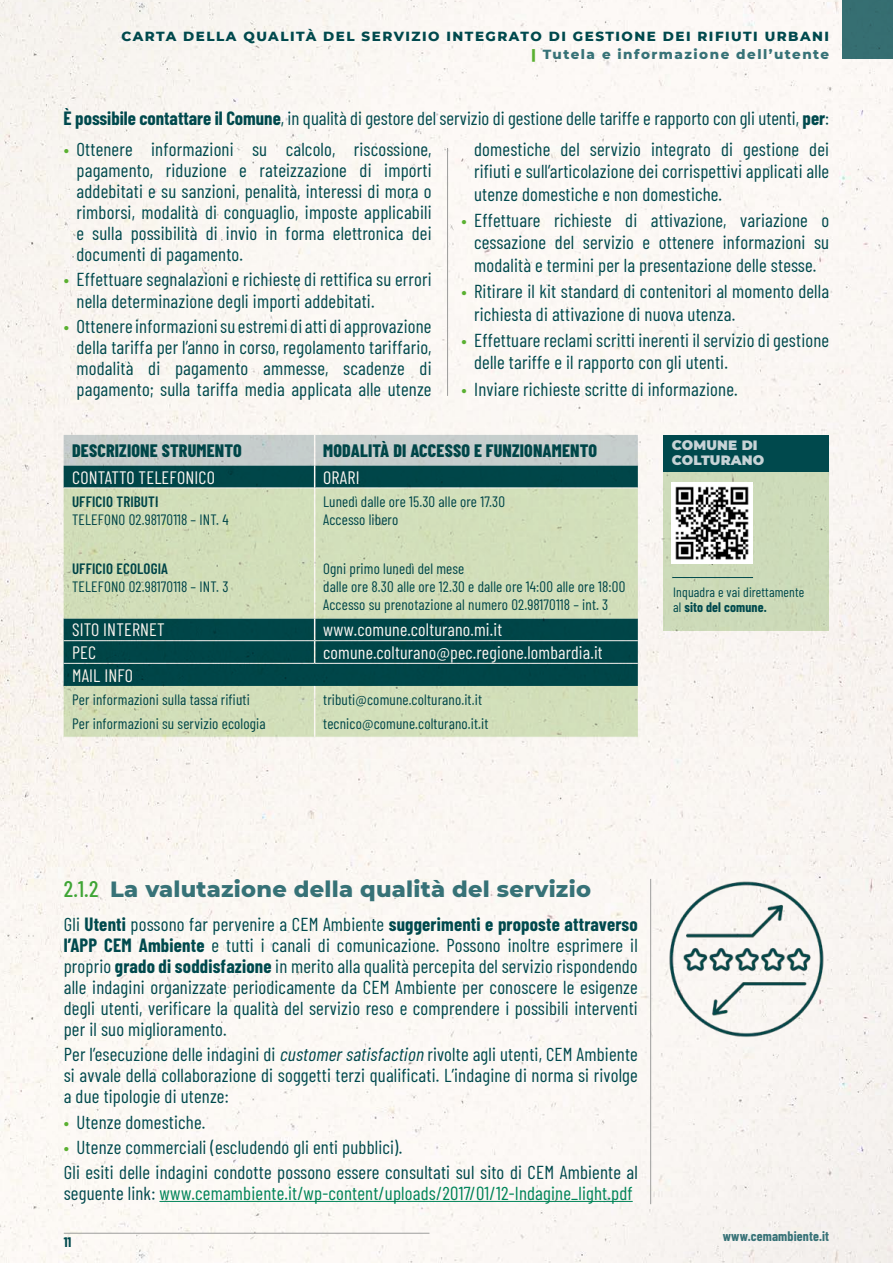
<style>
.page{position:relative;width:893px;height:1263px;background:#fbf7f3}
.page>*{position:absolute;margin:0;border:0;box-sizing:border-box;transform-origin:0 0}
.t1{font:800 22.5px "Montserrat";letter-spacing:.01em;color:#377277}
.t2{font:18.75px/21px "Barlow Condensed";letter-spacing:.01em;color:#00494d;text-align:justify}
.t3{font:18.75px "Barlow Condensed";letter-spacing:.01em;color:#008458}
.t4{font:18px "Barlow Condensed";letter-spacing:.01em;color:#fff}
.t5{font:800 18px "Barlow Condensed";letter-spacing:.01em;color:#00494d}
.t6{font:15px/18px "Barlow Condensed";letter-spacing:.01em;color:#00494d}
.t7{font:600 15px "Barlow Condensed";letter-spacing:.01em;color:#00494d}
.t8{font:800 13.5px/18px "Montserrat";letter-spacing:.11em;color:#00494d;text-align:right}
.t9{font:13.5px/15px "Barlow Condensed";letter-spacing:.01em;color:#00494d}
.t10{font:700 13.5px "Barlow Condensed";letter-spacing:.01em;color:#377277}
.t11{font:900 13.5px/15px "Montserrat";letter-spacing:.01em;color:#c7d3d6}
.t12{font:700 13.5px "Barlow Condensed";color:#00494d}
.s1{font-weight:900;color:#5ab031}
.s2{color:#377277}
.s3{font-weight:700}
.s4{font-size:18px;color:#5ab031}
.s5{font-family:"Barlow Condensed";font-weight:500;color:#3fa535}
.s6{font-style:italic}
.s7{color:#00494d}
</style>
<div class="page">
<div style="left:842px;top:0;width:51px;height:59px;background:#377277"></div>
<hr style="left:64px;top:1233px;width:365px;height:1px;background:#9d9d9c">
<div style="left:664px;top:435px;width:165px;height:195px;background:#cddbb9"></div>
<img style="left:672px;top:482px;width:81px;height:81px">
<hr style="left:672px;top:577px;width:81px;height:1px;background:#00494d">
<div style="left:663px;top:435px;width:165px;height:36px;background:#00494d"></div>
<svg style="left:64px;top:488px;width:574px;height:249px;background:#9ab59b"></svg>
<hr style="left:64px;top:663px;width:251px;height:1px;background:#fff">
<hr style="left:315px;top:663px;width:323px;height:1px;background:#fff">
<hr style="left:64px;top:737px;width:251px;height:1px;background:#fff">
<hr style="left:315px;top:737px;width:323px;height:1px;background:#fff">
<svg style="left:64px;top:435px;width:574px;height:53px;background:#759696"></svg>
<hr style="left:314px;top:488px;width:1px;height:130px;background:#fff">
<svg style="left:314px;top:618px;width:1px;height:45px"></svg>
<hr style="left:314px;top:686px;width:1px;height:51px;background:#fff">
<hr style="left:64px;top:640px;width:251px;height:1px;background:#fff">
<hr style="left:315px;top:640px;width:323px;height:1px;background:#fff">
<hr style="left:159px;top:1201px;width:474px;height:1px;background:#008458">
<img style="left:664px;top:876px;width:165px;height:166px">
<hr style="left:650px;top:879px;width:1px;height:325px;background:#9d9d9c">
<hr style="left:447px;top:148px;width:1px;height:248px;background:#9d9d9c">
<p class="t8" style="left:121px;top:27px;width:709px">CARTA DELLA QUALITÀ DEL SERVIZIO INTEGRATO DI GESTIONE DEI RIFIUTI URBANI <span class="s1">|</span> <span class="s2">Tutela e informazione dell’utente</span></p>
<p class="t2" style="left:64px;top:106px;width:767px"><span class="s3">È possibile contattare il Comune</span>, in qualità di gestore del servizio di gestione delle tariffe e rapporto con gli utenti, <span class="s3">per</span>:</p>
<p class="t2" style="left:77px;top:137px;width:357px;text-indent:-13px"><span class="s4">•</span> Ottenere informazioni su calcolo, riscossione, pagamento, riduzione e rateizzazione di importi addebitati e su sanzioni, penalità, interessi di mora o rimborsi, modalità di conguaglio, imposte applicabili e sulla possibilità di invio in forma elettronica dei documenti di pagamento.</p>
<p class="t2" style="left:77px;top:268px;width:357px;text-indent:-13px"><span class="s4">•</span> Effettuare segnalazioni e richieste di rettifica su errori nella determinazione degli importi addebitati.</p>
<p class="t2" style="left:77px;top:314px;width:357px;text-indent:-13px"><span class="s4">•</span> Ottenere informazioni su estremi di atti di approvazione della tariffa per l’anno in corso, regolamento tariffario, modalità di pagamento ammesse, scadenze di pagamento; sulla tariffa media applicata alle utenze</p>
<p class="t2" style="left:474px;top:137px;width:357px;line-height:22.4px">domestiche del servizio integrato di gestione dei rifiuti e sull’articolazione dei corrispettivi applicati alle utenze domestiche e non domestiche.</p>
<p class="t2" style="left:474px;top:208px;width:357px;line-height:22.4px;text-indent:-13px"><span class="s4">•</span> Effettuare richieste di attivazione, variazione o cessazione del servizio e ottenere informazioni su modalità e termini per la presentazione delle stesse.</p>
<p class="t2" style="left:474px;top:279px;width:357px;line-height:22.4px;text-indent:-13px"><span class="s4">•</span> Ritirare il kit standard di contenitori al momento della richiesta di attivazione di nuova utenza.</p>
<p class="t2" style="left:474px;top:328px;width:357px;line-height:22.4px;text-indent:-13px"><span class="s4">•</span> Effettuare reclami scritti inerenti il servizio di gestione delle tariffe e il rapporto con gli utenti.</p>
<p class="t2" style="left:461px;top:377px;width:278px"><span class="s4">•</span> Inviare richieste scritte di informazione.</p>
<p class="t5" style="left:72px;top:438px;width:171px">DESCRIZIONE STRUMENTO</p>
<p class="t5" style="left:323px;top:438px;width:275px">MODALITÀ DI ACCESSO E FUNZIONAMENTO</p>
<p class="t4" style="left:72px;top:464px;width:144px">CONTATTO TELEFONICO</p>
<p class="t4" style="left:323px;top:464px;width:38px">ORARI</p>
<p class="t7" style="left:72px;top:491px;width:88px">UFFICIO TRIBUTI</p>
<p class="t6" style="left:72px;top:510px;width:158px">TELEFONO 02.98170118 – INT. 4</p>
<p class="t7" style="left:72px;top:558px;width:98px">UFFICIO ECOLOGIA</p>
<p class="t6" style="left:72px;top:576px;width:158px">TELEFONO 02.98170118 – INT. 3</p>
<p class="t6" style="left:323px;top:492px;width:183px">Lunedì dalle ore 15.30 alle ore 17.30<br>Accesso libero</p>
<p class="t6" style="left:323px;top:558px;width:304px">Ogni primo lunedì del mese<br>dalle ore 8.30 alle ore 12.30 e dalle ore 14:00 alle ore 18:00<br>Accesso su prenotazione al numero 02.98170118 – int. 3</p>
<p class="t4" style="left:72px;top:617px;width:94px">SITO INTERNET</p>
<p class="t4" style="left:323px;top:617px;width:181px">www.comune.colturano.mi.it</p>
<p class="t4" style="left:72px;top:640px;width:26px">PEC</p>
<p class="t4" style="left:323px;top:640px;width:281px">comune.colturano@pec.regione.lombardia.it</p>
<p class="t4" style="left:72px;top:662px;width:63px">MAIL INFO</p>
<p class="t6" style="left:72px;top:687px;width:195px;line-height:23.5px">Per informazioni sulla tassa rifiuti<br>Per informazioni su servizio ecologia</p>
<p class="t6" style="left:323px;top:687px;width:167px;line-height:23.5px">tributi@comune.colturano.it.it tecnico@comune.colturano.it.it</p>
<p class="t11" style="left:672px;top:437px;width:94px">COMUNE DI<br>COLTURANO</p>
<p class="t9" style="left:673px;top:584px;width:133px">Inquadra e vai direttamente al <span class="s3">sito del comune.</span></p>
<p class="t1" style="left:64px;top:873px;width:529px"><span class="s5">2.1.2</span> La valutazione della qualità del servizio</p>
<p class="t2" style="left:64px;top:912px;width:576px">Gli <span class="s3">Utenti</span> possono far pervenire a CEM Ambiente <span class="s3">suggerimenti e proposte attraverso l’APP CEM Ambiente</span> e tutti i canali di comunicazione. Possono inoltre esprimere il proprio <span class="s3">grado di soddisfazione</span> in merito alla qualità percepita del servizio rispondendo alle indagini organizzate periodicamente da CEM Ambiente per conoscere le esigenze degli utenti, verificare la qualità del servizio reso e comprendere i possibili interventi per il suo miglioramento.</p>
<p class="t2" style="left:64px;top:1043px;width:576px">Per l’esecuzione delle indagini di <span class="s6">customersatisfaction</span> rivolte agli utenti, CEM Ambiente si avvale della collaborazione di soggetti terzi qualificati. L’indagine di norma si rivolge a due tipologie di utenze:</p>
<p class="t2" style="left:64px;top:1110px;width:143px"><span class="s4">•</span> Utenze domestiche.</p>
<p class="t2" style="left:64px;top:1133px;width:576px;line-height:25.2px"><span class="s4">•</span> Utenze commerciali (escludendo gli enti pubblici).<br>Gli esiti delle indagini condotte possono essere consultati sul sito di CEM Ambiente al</p>
<p class="t3" style="left:64px;top:1180px;width:570px"><span class="s7">seguente link:</span> www.cemambiente.it/wp-content/uploads/2017/01/12-Indagine_light.pdf</p>
<p class="t12" style="left:64px;top:1232px;width:9px">11</p>
<p class="t10" style="left:723px;top:1226px;width:108px">www.cemambiente.it</p>
</div>
